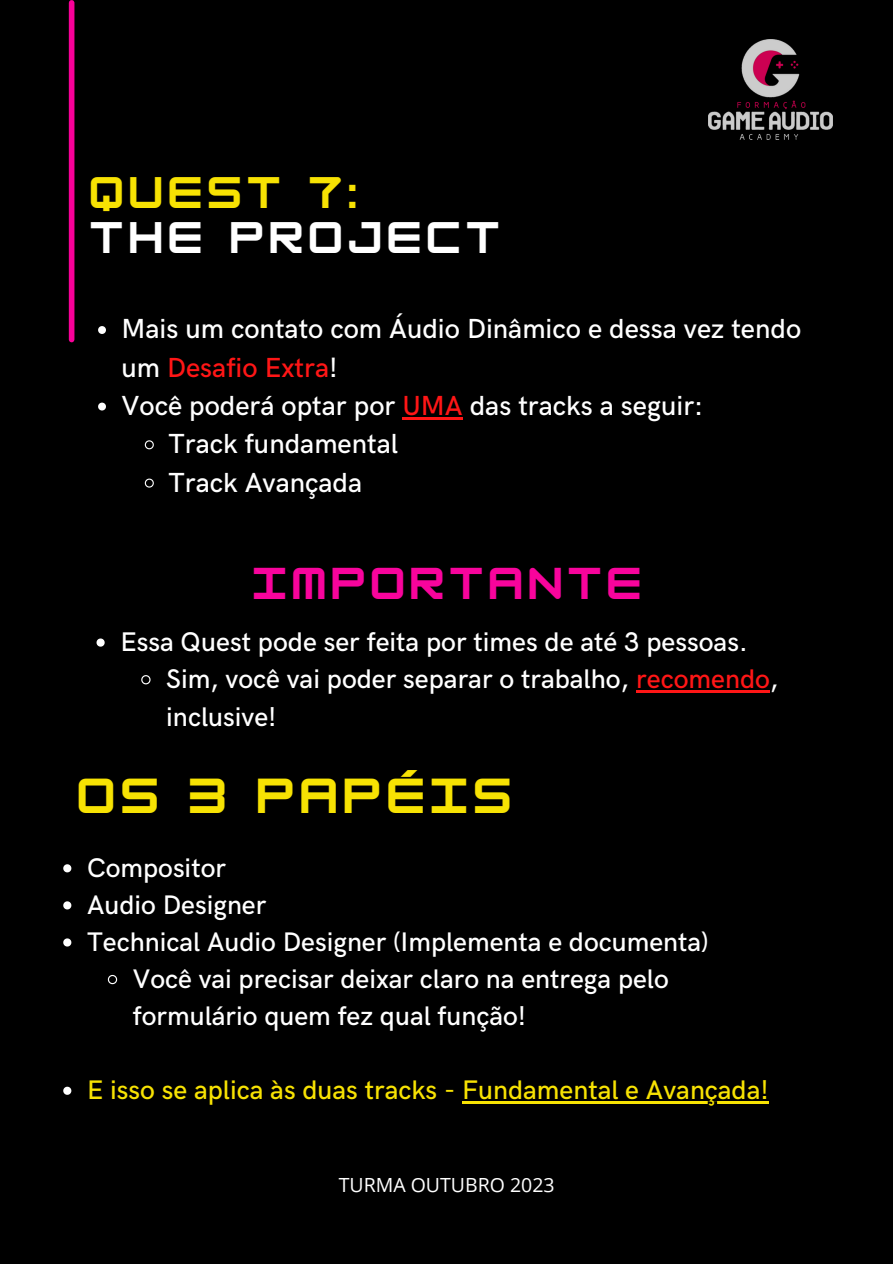
<style>
.page{position:relative;width:893px;height:1264px;background:#fff}
.page>*{position:absolute;margin:0;border:0;box-sizing:border-box;transform-origin:0 0}
.t1{font:700 42.9px "HK Modular";letter-spacing:.13em;color:#f7e203}
.t2{font:700 39px "HK Modular";letter-spacing:.13em;color:#f8049c}
.t3{font:700 38.55px/44.5px "HK Modular";letter-spacing:.14em;color:#fff}
.t4{font:500 27.6px/38.2px "HK Grotesk";color:#fff}
.t5{font:500 27px/37.2px "HK Grotesk";color:#fff}
.t6{font:500 26.85px/37px "HK Grotesk";color:#fff}
.t7{font:500 26.85px "HK Grotesk";color:#f7e203}
.t8{font:19.5px "Open Sans";color:#fff}
.s1{color:#f7e203}
.s2{color:#ff1616}
</style>
<div class="page">
<div style="left:0;top:0;width:892px;height:1263px;background:#000"></div>
<div style="left:69px;top:3px;width:5px;height:336px;background:#f80098"></div>
<img style="left:708px;top:39px;width:124px;height:100px">
<svg style="left:98px;top:326px;width:8px;height:8px"></svg>
<svg style="left:98px;top:402px;width:8px;height:8px"></svg>
<hr style="left:402px;top:417px;width:60px;height:2px;background:#ff1616">
<svg style="left:144px;top:440px;width:10px;height:10px"></svg>
<svg style="left:144px;top:478px;width:10px;height:10px"></svg>
<svg style="left:96px;top:638px;width:9px;height:8px"></svg>
<svg style="left:141px;top:675px;width:10px;height:10px"></svg>
<hr style="left:636px;top:690px;width:134px;height:3px;background:#ff1616">
<svg style="left:63px;top:864px;width:8px;height:8px"></svg>
<svg style="left:63px;top:901px;width:8px;height:8px"></svg>
<svg style="left:63px;top:938px;width:8px;height:8px"></svg>
<svg style="left:107px;top:974px;width:11px;height:11px"></svg>
<svg style="left:63px;top:1086px;width:8px;height:8px"></svg>
<hr style="left:462px;top:1101px;width:201px;height:3px;background:#f7e203">
<hr style="left:663px;top:1101px;width:27px;height:3px;background:#f7e203">
<hr style="left:690px;top:1101px;width:56px;height:3px;background:#f7e203">
<hr style="left:746px;top:1101px;width:22px;height:3px;background:#f7e203">
<p class="t3" style="left:89px;top:170px;width:412px"><span class="s1">QUEST 7:<br></span>THE PROJECT</p>
<h4 class="t4" style="left:121px;top:311px;width:681px">Mais um contato com Áudio Dinâmico e dessa vez tendo um <span class="s2">Desafio Extra</span>!</h4>
<h4 class="t4" style="left:121px;top:387px;width:583px">Você poderá optar por <span class="s2">UMA</span> das tracks a seguir:</h4>
<h4 class="t4" style="left:168px;top:426px;width:231px">Track fundamental</h4>
<h4 class="t4" style="left:168px;top:464px;width:195px">Track Avançada</h4>
<h2 class="t2" style="left:252px;top:560px;width:390px">IMPORTANTE</h2>
<h4 class="t5" style="left:120px;top:624px;width:628px">Essa Quest pode ser feita por times de até 3 pessoas.</h4>
<h4 class="t5" style="left:166px;top:661px;width:613px">Sim, você vai poder separar o trabalho, <span class="s2">recomendo</span>, inclusive!</h4>
<p class="t1" style="left:77px;top:770px;width:435px">OS 3 PAPÉIS</p>
<h1 class="t6" style="left:87px;top:850px;width:140px">Compositor</h1>
<h4 class="t6" style="left:87px;top:887px;width:181px">Audio Designer</h4>
<h4 class="t6" style="left:87px;top:924px;width:623px">Technical Audio Designer (Implementa e documenta)</h4>
<h4 class="t6" style="left:133px;top:961px;width:537px">Você vai precisar deixar claro na entrega pelo formulário quem fez qual função!</h4>
<h4 class="t7" style="left:87px;top:1075px;width:683px">E isso se aplica às duas tracks - Fundamental e Avançada!</h4>
<h3 class="t8" style="left:339px;top:1171px;width:217px">TURMA OUTUBRO 2023</h3>
</div>
